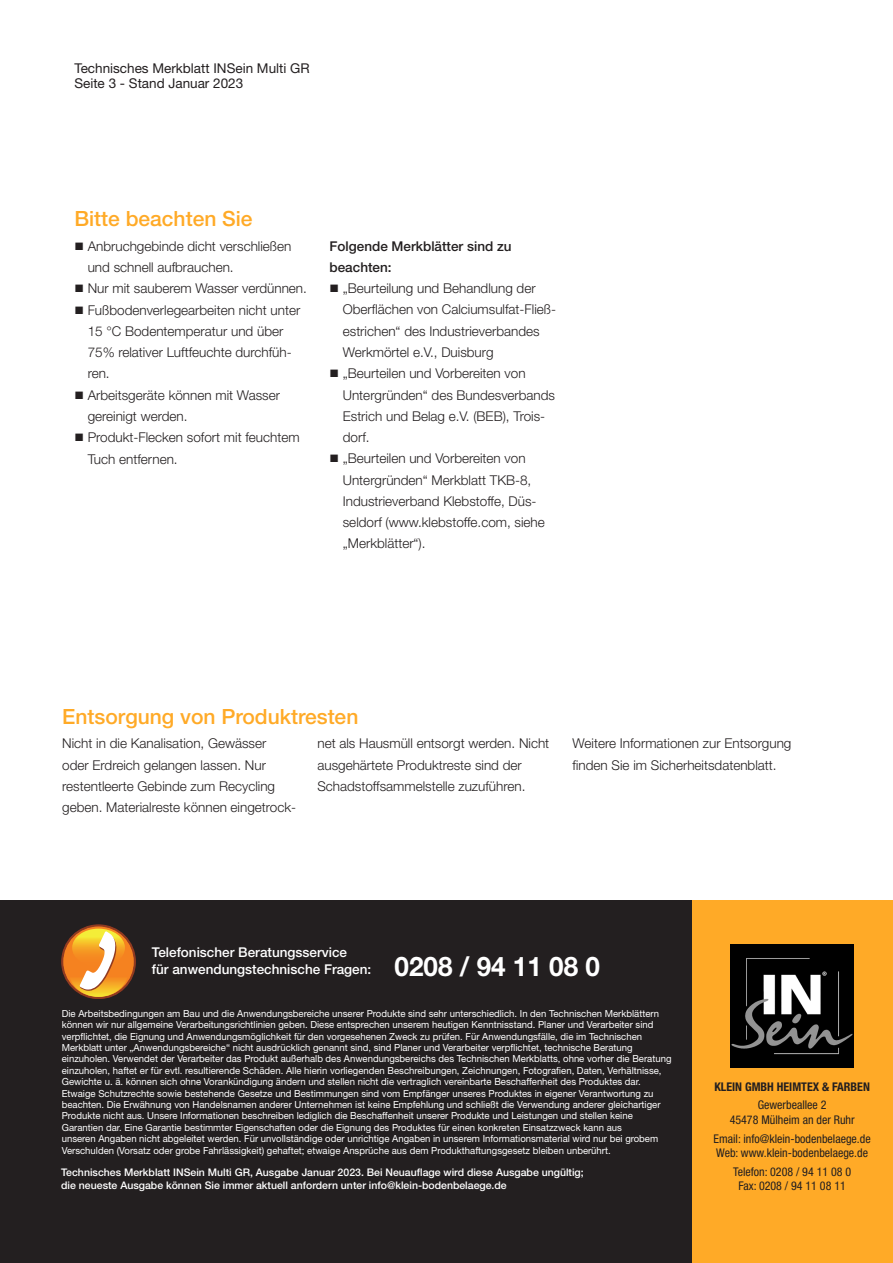
<style>
.page{position:relative;width:893px;height:1263px;background:#fff}
.page>*{position:absolute;margin:0;border:0;box-sizing:border-box;transform-origin:0 0}
.t1{font:700 27px "Helvetica Neue LT Pro";color:#fff}
.t2{font:500 21px "Helvetica Neue LT Pro";color:#ffaa27}
.t3{font:300 13.5px/21.3px "Helvetica Neue LT Pro";color:#231f20}
.t4{font:500 13.5px/16.5px "Helvetica Neue LT Pro";color:#fff}
.t5{font:13.5px/15px "Helvetica Neue LT Pro";color:#231f20}
.t6{font:500 13.5px/21.3px "Helvetica Neue LT Pro";color:#231f20}
.t7{font:condensed 12px/14.4px "Helvetica Neue LT Pro";color:#231f20;text-align:center}
.t8{font:700 condensed 12px "Helvetica Neue LT Pro";color:#231f20}
.t9{font:500 10.5px/13.5px "Helvetica Neue LT Pro";color:#fff}
.t10{font:9.75px/11.4px "Helvetica Neue LT Pro";color:#fff}
</style>
<div class="page">
<div style="left:691px;top:900px;width:202px;height:363px;background:#ffaa27"></div>
<div style="left:0;top:900px;width:691px;height:363px;background:#231f20"></div>
<svg style="left:62px;top:925px;width:73px;height:74px"></svg>
<img style="left:731px;top:945px;width:122px;height:122px">
<h3 class="t5" style="left:74px;top:61px;width:237px">Technisches Merkblatt INSein Multi GR<br>Seite 3 - Stand Januar 2023</h3>
<h2 class="t2" style="left:74px;top:206px;width:180px">Bitte beachten Sie</h2>
<h3 class="t3" style="left:88px;top:235px;width:205px;text-indent:-13px">■ Anbruchgebinde dicht verschließen und schnell aufbrauchen.</h3>
<h3 class="t3" style="left:74px;top:278px;width:234px">■ Nur mit sauberem Wasser verdünnen.</h3>
<h3 class="t3" style="left:88px;top:299px;width:214px;text-indent:-13px">■ Fußbodenverlegearbeiten nicht unter<br>15 °C Bodentemperatur und über<br>75% relativer Luftfeuchte durchfüh&shy;ren.</h3>
<h3 class="t3" style="left:88px;top:384px;width:194px;text-indent:-13px">■ Arbeitsgeräte können mit Wasser gereinigt werden.</h3>
<h3 class="t3" style="left:88px;top:426px;width:214px;text-indent:-13px">■ Produkt-Flecken sofort mit feuchtem<br>Tuch entfernen.</h3>
<h3 class="t6" style="left:330px;top:235px;width:184px">Folgende Merkblätter sind zu beachten:</h3>
<h3 class="t3" style="left:343px;top:277px;width:215px;text-indent:-13px">■ „Beurteilung und Behandlung der Oberflächen von Calciumsulfat-Fließ&shy;estrichen“ des Industrieverbandes Werkmörtel e.V., Duisburg</h3>
<h3 class="t3" style="left:343px;top:362px;width:214px;text-indent:-13px">■ „Beurteilen und Vorbereiten von<br>Untergründen“ des Bundesverbands<br>Estrich und Belag e.V. (BEB), Trois&shy;dorf.</h3>
<h3 class="t3" style="left:343px;top:448px;width:204px;text-indent:-13px">■ „Beurteilen und Vorbereiten von<br>Untergründen“ Merkblatt TKB-8,<br>Industrieverband Klebstoffe, Düs&shy;seldorf (www.klebstoffe.com, siehe „Merkblätter“).</h3>
<h2 class="t2" style="left:62px;top:704px;width:298px">Entsorgung von Produktresten</h2>
<h3 class="t3" style="left:62px;top:732px;width:235px">Nicht in die Kanalisation, Gewässer oder Erdreich gelangen lassen. Nur restentleerte Gebinde zum Recycling geben. Materialreste können eingetrock-</h3>
<h3 class="t3" style="left:317px;top:732px;width:233px">net als Hausmüll entsorgt werden. Nicht ausgehärtete Produktreste sind der<br>Schadstoffsammelstelle zuzuführen.</h3>
<h3 class="t3" style="left:573px;top:732px;width:220px">Weitere Informationen zur Entsorgung finden Sie im Sicherheitsdatenblatt.</h3>
<h3 class="t4" style="left:152px;top:944px;width:221px">Telefonischer Beratungsservice<br>für anwendungstechnische Fragen:</h3>
<p class="t10" style="left:62px;top:1007px;width:611px">Die Arbeitsbedingungen am Bau und die Anwendungsbereiche unserer Produkte sind sehr unterschiedlich. In den Technischen Merkblättern können wir nur allgemeine Verarbeitungsrichtlinien geben. Diese entsprechen unserem heutigen Kenntnisstand. Planer und Verarbeiter sind verpflichtet, die Eignung und Anwendungsmöglichkeit für den vorgesehenen Zweck zu prüfen. Für Anwendungsfälle, die im Technischen Merkblatt unter „Anwendungsbereiche“ nicht ausdrücklich genannt sind, sind Planer und Verarbeiter verpflichtet, technische Beratung einzuholen. Verwendet der Verarbeiter das Produkt außerhalb des Anwendungsbereichs des Technischen Merkblatts, ohne vorher die Beratung einzuholen, haftet er für evtl. resultierende Schäden. Alle hierin vorliegenden Beschreibungen, Zeichnungen, Fotografien, Daten, Verhältnisse, Gewichte u. ä. können sich ohne Vorankündigung ändern und stellen nicht die vertraglich vereinbarte Beschaffenheit des Produktes dar.<br>Etwaige Schutzrechte sowie bestehende Gesetze und Bestimmungen sind vom Empfänger unseres Produktes in eigener Verantwortung zu beachten. Die Erwähnung von Handelsnamen anderer Unternehmen ist keine Empfehlung und schließt die Verwendung anderer gleichartiger Produkte nicht aus. Unsere Informationen beschreiben lediglich die Beschaffenheit unserer Produkte und Leistungen und stellen keine Garantien dar. Eine Garantie bestimmter Eigenschaften oder die Eignung des Produktes für einen konkreten Einsatzzweck kann aus<br>unseren Angaben nicht abgeleitet werden. Für unvollständige oder unrichtige Angaben in unserem Informationsmaterial wird nur bei grobem Verschulden (Vorsatz oder grobe Fahrlässigkeit) gehaftet; etwaige Ansprüche aus dem Produkthaftungsgesetz bleiben unberührt.</p>
<h1 class="t1" style="left:395px;top:949px;width:207px">0208 / 94 11 08 0</h1>
<p class="t9" style="left:61px;top:1165px;width:524px">Technisches Merkblatt INSein Multi GR, Ausgabe Januar 2023. Bei Neuauflage wird diese Ausgabe ungültig; die neueste Ausgabe können Sie immer aktuell anfordern unter info@klein-bodenbelaege.de</p>
<p class="t8" style="left:714px;top:1079px;width:157px">KLEIN GMBH HEIMTEX &amp; FARBEN</p>
<p class="t7" style="left:730px;top:1098px;width:126px">Gewerbeallee 2<br>45478 Mülheim an der Ruhr</p>
<p class="t7" style="left:714px;top:1131px;width:159px;text-align:left">Email: info@klein-bodenbelaege.de<br>Web: www.klein-bodenbelaege.de</p>
<p class="t7" style="left:733px;top:1164px;width:120px">Telefon: 0208 / 94 11 08 0<br>Fax: 0208 / 94 11 08 11</p>
</div>
